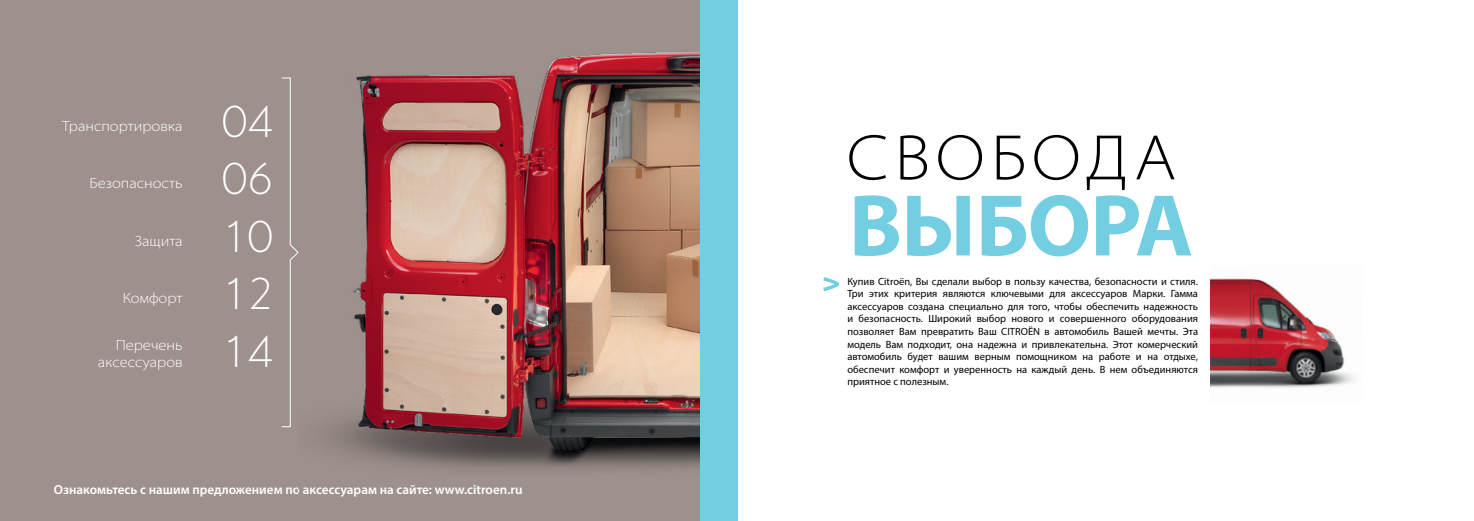
<style>
.page{position:relative;width:1474px;height:521px;background:#fff}
.page>*{position:absolute;margin:0;border:0;box-sizing:border-box;transform-origin:0 0}
.t1{font:700 88.38px "Myriad Pro";letter-spacing:-.01em;color:#74cee2}
.t2{font:300 semi-expanded 64.75px "Myriad Pro";letter-spacing:.09em;color:#000}
.t3{font:300 48.48px/57.5px "Citroen";color:#fff}
.t4{font:300 semi-expanded 14.88px/16.4px "Myriad Pro";color:#fff;text-align:right}
.t5{font:600 13.12px "Myriad Pro";color:#fff}
.t6{font:10.5px/12.6px "Myriad Pro";color:#000;text-align:justify}
</style>
<div class="page">
<div style="left:0;top:0;width:722px;height:521px;background:#9e918d"></div>
<svg style="left:823px;top:277px;width:16px;height:14px"></svg>
<img style="left:1210px;top:278px;width:144px;height:110px">
<div style="left:699px;top:0;width:38px;height:521px;background:#74cee2"></div>
<img style="left:326px;top:52px;width:373px;height:418px">
<svg style="left:281px;top:77px;width:18px;height:350px"></svg>
<h3 class="t4" style="left:62px;top:118px;width:122px">Транспортировка</h3>
<h3 class="t4" style="left:90px;top:175px;width:95px">Безопасность</h3>
<h3 class="t4" style="left:135px;top:232px;width:49px">Защита</h3>
<h3 class="t4" style="left:123px;top:290px;width:61px">Комфорт</h3>
<h3 class="t4" style="left:98px;top:337px;width:86px">Перечень аксессуаров</h3>
<h3 class="t3" style="left:222px;top:90px;width:53px">04</h3>
<h3 class="t3" style="left:222px;top:147px;width:53px">06</h3>
<h3 class="t3" style="left:222px;top:205px;width:53px">10</h3>
<h3 class="t3" style="left:222px;top:262px;width:53px">12<br>14</h3>
<p class="t5" style="left:54px;top:481px;width:470px">Ознакомьтесь с нашим предложением по аксессуарам на сайте: www.citroen.ru</p>
<h2 class="t2" style="left:846px;top:122px;width:330px">СВОБОДА</h2>
<h1 class="t1" style="left:848px;top:168px;width:346px">ВЫБОРА</h1>
<p class="t6" style="left:847px;top:275px;width:352px">Купив Citroën, Вы сделали выбор в пользу качества, безопасности и стиля.<br>Три этих критерия являются ключевыми для аксессуаров Марки. Гамма аксессуаров создана специально для того, чтобы обеспечить надежность и безопасность. Широкий выбор нового и совершенного оборудования позволяет Вам превратить Ваш CITROËN в автомобиль Вашей мечты. Эта модель Вам подходит, она надежна и привлекательна. Этот комерческий автомобиль будет вашим верным помощником на работе и на отдыхе, обеспечит комфорт и уверенность на каждый день. В нем объединяются приятное с полезным.</p>
</div>
